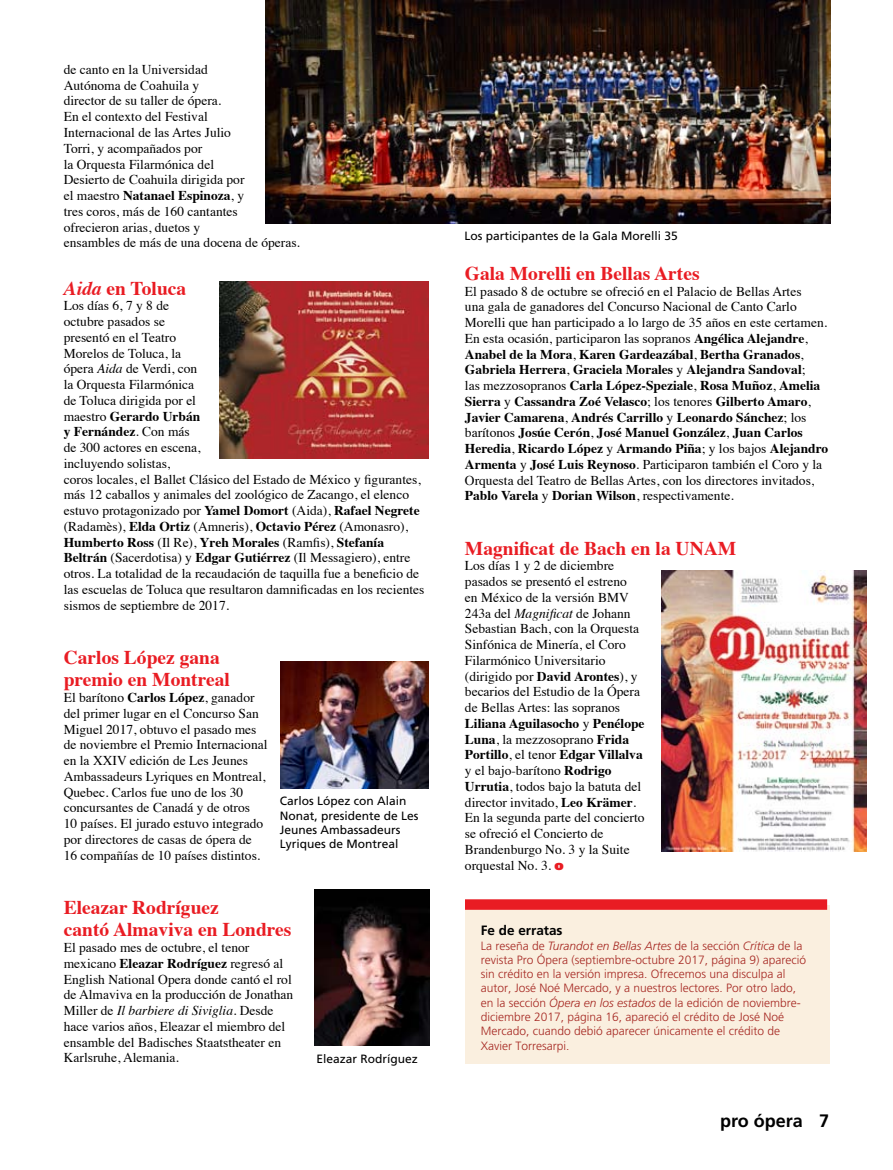
<style>
.page{position:relative;width:893px;height:1170px;background:#fff}
.page>*{position:absolute;margin:0;border:0;box-sizing:border-box;transform-origin:0 0}
.t1{font:700 19.5px/22.5px "Times";color:#e91c23}
.t2{font:700 18px "Frutiger";color:#000}
.t3{font:13.5px/15.8px "Times";color:#000}
.t4{font:700 13.5px "Frutiger";color:#000}
.t5{font:300 12px/14.2px "Frutiger";color:#a62822}
.t6{font:12px/14.2px "Frutiger";color:#000}
.s1{font-weight:700}
.s2{font-style:italic}
.s3{font-family:"Frutiger";font-weight:900;color:#e91c23}
</style>
<div class="page">
<div style="left:465px;top:905px;width:364px;height:158px;background:#faefdf"></div>
<img style="left:315px;top:889px;width:115px;height:156px">
<img style="left:219px;top:281px;width:210px;height:177px">
<div style="left:465px;top:899px;width:362px;height:10px;background:#e91c23"></div>
<img style="left:280px;top:661px;width:149px;height:127px">
<img style="left:266px;top:1px;width:565px;height:222px">
<img style="left:662px;top:570px;width:205px;height:281px">
<p class="t3" style="left:64px;top:60px;width:238px">de canto en la Universidad<br>Autónoma de Coahuila y<br>director de su taller de ópera.<br>En el contexto del Festival<br>Internacional de las Artes Julio<br>Torri, y acompañados por<br>la Orquesta Filarmónica del<br>Desierto de Coahuila dirigida por<br>el maestro <span class="s1">Natanael Espinoza</span>, y<br>tres coros, más de 160 cantantes<br>ofrecieron arias, duetos y<br>ensambles de más de una docena de óperas.</p>
<h1 class="t1" style="left:64px;top:274px;width:124px"><span class="s2">Aida</span> en Toluca</h1>
<p class="t3" style="left:64px;top:297px;width:362px">Los días 6, 7 y 8 de<br>octubre pasados se<br>presentó en el Teatro<br>Morelos de Toluca, la<br>ópera <span class="s2">Aida</span> de Verdi, con<br>la Orquesta Filarmónica<br>de Toluca dirigida por el<br>maestro <span class="s1">Gerardo Urbán<br>y Fernández</span>. Con más<br>de 300 actores en escena,<br>incluyendo solistas,<br>coros locales, el Ballet Clásico del Estado de México y figurantes, más 12 caballos y animales del zoológico de Zacango, el elenco estuvo protagonizado por <span class="s1">Yamel Domort</span> (Aida), <span class="s1">Rafael Negrete </span>(Radamès), <span class="s1">Elda Ortiz</span> (Amneris), <span class="s1">Octavio Pérez</span> (Amonasro), <span class="s1">Humberto Ross</span> (Il Re), <span class="s1">Yreh Morales</span> (Ramfis), <span class="s1">Stefanía Beltrán</span> (Sacerdotisa) y <span class="s1">Edgar Gutiérrez</span> (Il Messagiero), entre otros. La totalidad de la recaudación de taquilla fue a beneficio de las escuelas de Toluca que resultaron damnificadas en los recientes sismos de septiembre de 2017.</p>
<h1 class="t1" style="left:64px;top:643px;width:168px">Carlos López gana premio en Montreal</h1>
<p class="t3" style="left:64px;top:688px;width:205px">El barítono <span class="s1">Carlos López</span>, ganador del primer lugar en el Concurso San Miguel 2017, obtuvo el pasado mes de noviembre el Premio Internacional en la XXIV edición de Les Jeunes Ambassadeurs Lyriques en Montreal, Quebec. Carlos fue uno de los 30 concursantes de Canadá y de otros<br>10 países. El jurado estuvo integrado por directores de casas de ópera de 16 compañías de 10 países distintos.</p>
<h1 class="t1" style="left:64px;top:893px;width:229px">Eleazar Rodríguez<br>cantó Almaviva en Londres</h1>
<p class="t3" style="left:64px;top:938px;width:231px">El pasado mes de octubre, el tenor mexicano <span class="s1">Eleazar Rodríguez</span> regresó al English National Opera donde cantó el rol de Almaviva en la producción de Jonathan Miller de <span class="s2">Il barbiere di Siviglia</span>. Desde hace varios años, Eleazar el miembro del ensamble del Badisches Staatstheater en Karlsruhe, Alemania.</p>
<p class="t6" style="left:280px;top:794px;width:140px">Carlos López con Alain<br>Nonat, presidente de Les<br>Jeunes Ambassadeurs<br>Lyriques de Montreal</p>
<p class="t6" style="left:316px;top:1051px;width:103px">Eleazar Rodríguez</p>
<p class="t6" style="left:464px;top:229px;width:215px">Los participantes de la Gala Morelli 35</p>
<h1 class="t1" style="left:465px;top:260px;width:236px">Gala Morelli en Bellas Artes</h1>
<p class="t3" style="left:465px;top:282px;width:365px">El pasado 8 de octubre se ofreció en el Palacio de Bellas Artes<br>una gala de ganadores del Concurso Nacional de Canto Carlo Morelli que han participado a lo largo de 35 años en este certamen.<br>En esta ocasión, participaron las sopranos <span class="s1">Angélica Alejandre</span>, <span class="s1">Anabel de la Mora</span>, <span class="s1">Karen Gardeazábal</span>, <span class="s1">Bertha Granados</span>, <span class="s1">Gabriela Herrera</span>, <span class="s1">Graciela Morales</span> y <span class="s1">Alejandra Sandoval</span>;<br>las mezzosopranos <span class="s1">Carla López-Speziale</span>, <span class="s1">Rosa Muñoz</span>, <span class="s1">Amelia Sierra</span> y <span class="s1">Cassandra Zoé Velasco</span>; los tenores <span class="s1">Gilberto Amaro</span>, <span class="s1">Javier Camarena</span>, <span class="s1">Andrés Carrillo</span> y <span class="s1">Leonardo Sánchez</span>; los barítonos <span class="s1">Josúe Cerón</span>, <span class="s1">José Manuel González</span>, <span class="s1">Juan Carlos Heredia</span>, <span class="s1">Ricardo López</span> y <span class="s1">Armando Piña</span>; y los bajos <span class="s1">Alejandro Armenta</span> y <span class="s1">José Luis Reynoso</span>. Participaron también el Coro y la Orquesta del Teatro de Bellas Artes, con los directores invitados, <span class="s1">Pablo Varela</span> y <span class="s1">Dorian Wilson</span>, respectivamente.</p>
<h1 class="t1" style="left:465px;top:534px;width:273px">Magnificat de Bach en la UNAM</h1>
<p class="t3" style="left:465px;top:556px;width:181px">Los días 1 y 2 de diciembre pasados se presentó el estreno<br>en México de la versión BMV<br>243a del <span class="s2">Magnificat</span> de Johann<br>Sebastian Bach, con la Orquesta<br>Sinfónica de Minería, el Coro<br>Filarmónico Universitario (dirigido por <span class="s1">David Arontes</span>), y becarios del Estudio de la Ópera de Bellas Artes: las sopranos<br><span class="s1">Liliana Aguilasocho</span> y <span class="s1">Penélope<br>Luna</span>, la mezzosoprano <span class="s1">Frida<br>Portillo</span>, el tenor <span class="s1">Edgar Villalva </span>y el bajo-barítono <span class="s1">Rodrigo<br>Urrutia</span>, todos bajo la batuta del director invitado, <span class="s1">Leo Krämer</span>.<br>En la segunda parte del concierto se ofreció el Concierto de<br>Brandenburgo No. 3 y la Suite orquestal No. 3. <span class="s3">o</span></p>
<p class="t4" style="left:481px;top:922px;width:83px">Fe de erratas</p>
<p class="t5" style="left:481px;top:938px;width:327px">La reseña de <span class="s2">Turandot en Bellas Artes</span> de la sección <span class="s2">Crítica</span> de la revista Pro Ópera (septiembre-octubre 2017, página 9) apareció sin crédito en la versión impresa. Ofrecemos una disculpa al autor, José Noé Mercado, y a nuestros lectores. Por otro lado, en la sección <span class="s2">Ópera en los estados</span> de la edición de noviembre&shy;diciembre 2017, página 16, apareció el crédito de José Noé Mercado, cuando debió aparecer únicamente el crédito de Xavier Torresarpi.</p>
<h2 class="t2" style="left:720px;top:1109px;width:84px">pro ópera</h2>
</div>
